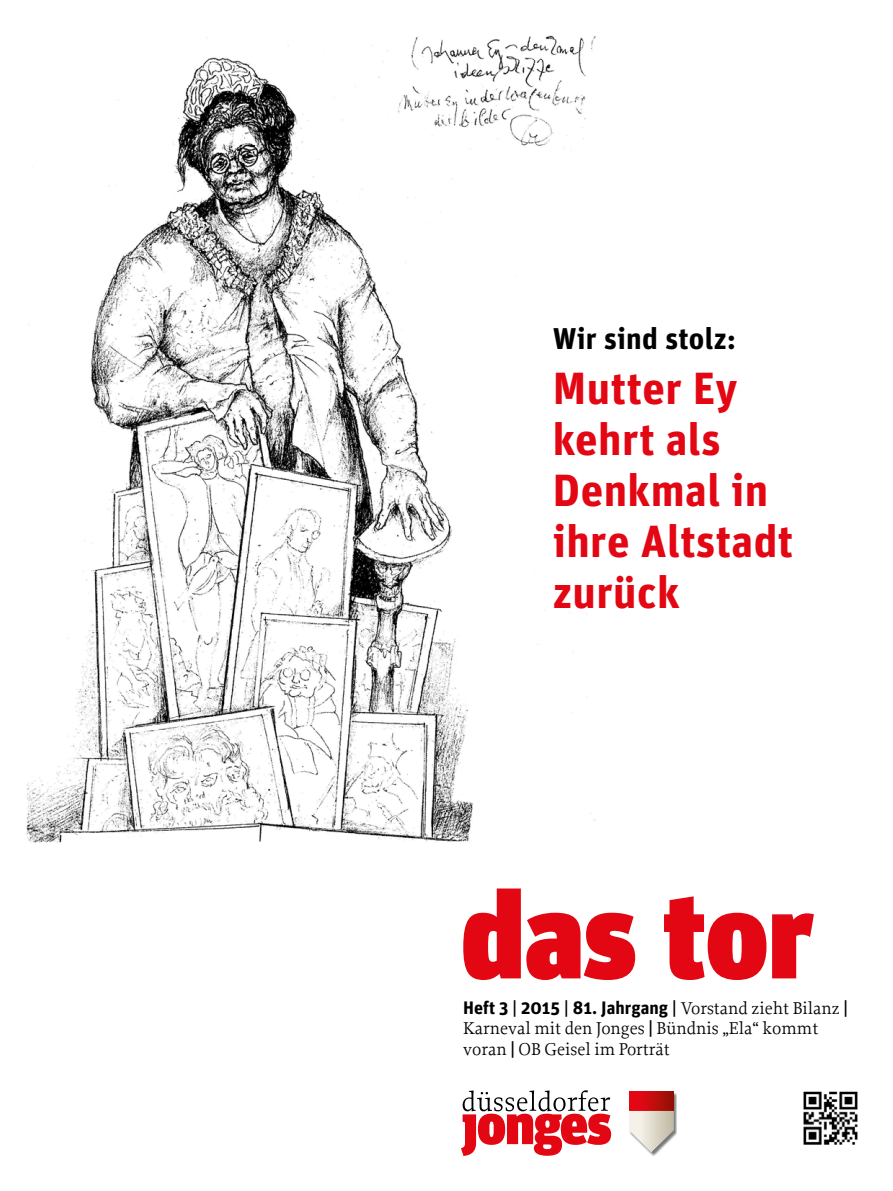
<style>
.page{position:relative;width:893px;height:1191px;background:#fff}
.page>*{position:absolute;margin:0;border:0;box-sizing:border-box;transform-origin:0 0}
.t1{font:900 122.25px "Unit";color:#e30613}
.t2{font:700 45px/51px "Unit";letter-spacing:.01em;color:#e30613}
.t3{font:700 30px "Unit";letter-spacing:.005em;color:#000}
.t4{font:18px/20.2px "Proforma";color:#000}
.t5{font:700 18px "Unit";color:#000}
.s1{font-family:"Proforma";font-weight:400}
.s2{font-family:"Unit";font-weight:700}
</style>
<div class="page">
<img style="left:26px;top:35px;width:570px;height:808px">
<svg style="left:461px;top:1090px;width:150px;height:66px"></svg>
<img style="left:648px;top:1091px;width:29px;height:65px">
<svg style="left:629px;top:1091px;width:44px;height:61px"></svg>
<img style="left:803px;top:1091px;width:55px;height:54px">
<h3 class="t3" style="left:553px;top:320px;width:185px">Wir sind stolz:</h3>
<h2 class="t2" style="left:553px;top:362px;width:242px">Mutter Ey kehrt als<br>Denkmal in ihre Altstadt zurück</h2>
<h1 class="t1" style="left:461px;top:859px;width:355px">das tor</h1>
<p class="t5" style="left:463px;top:996px;width:386px">Heft 3 | 2015 | 81. Jahrgang | <span class="s1">Vorstand zieht Bilanz</span> |</p>
<p class="t4" style="left:463px;top:1018px;width:356px">Karneval mit den Jonges <span class="s2">|</span> Bündnis „Ela“ kommt voran <span class="s2">|</span> OB Geisel im Porträt</p>
</div>
